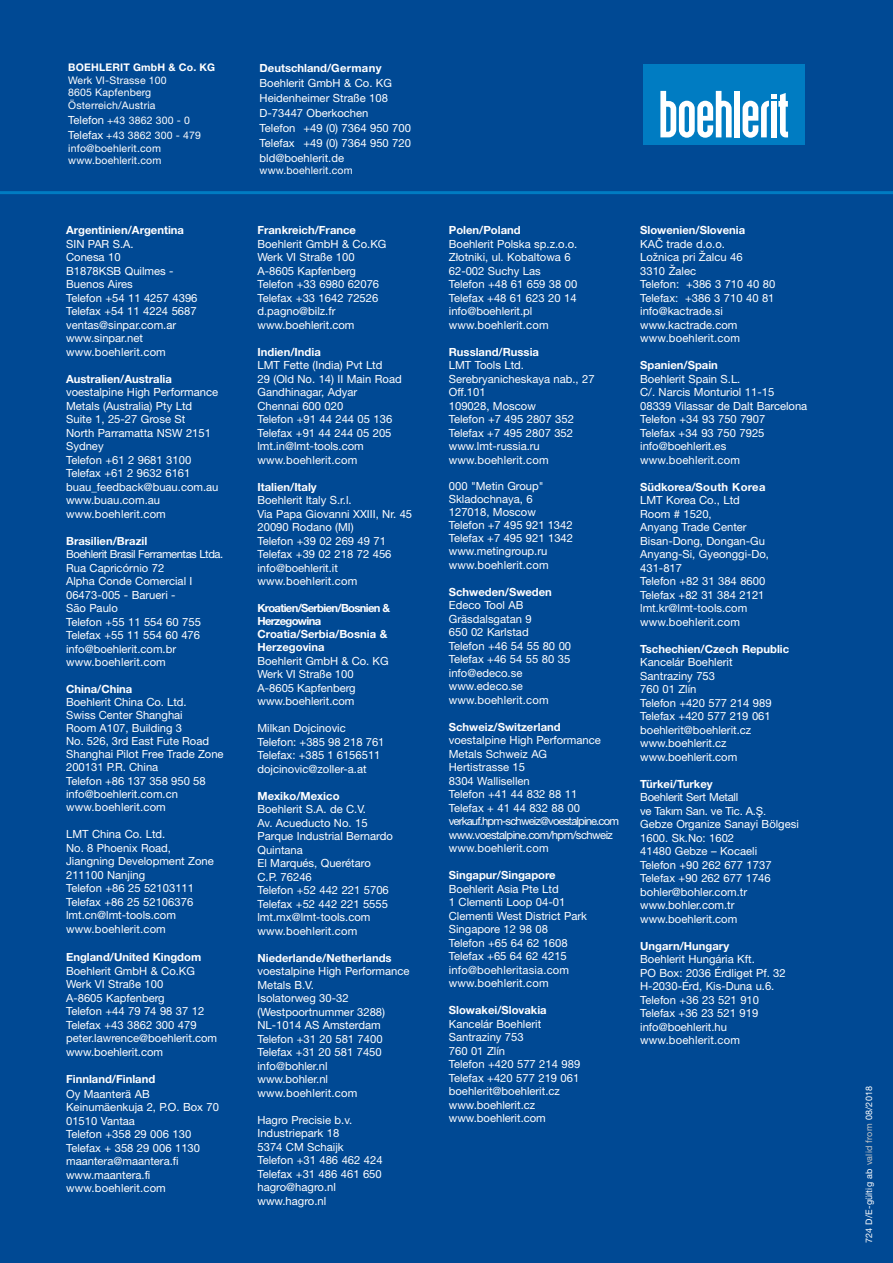
<style>
.page{position:relative;width:893px;height:1263px;background:#004994}
.page>*{position:absolute;margin:0;border:0;box-sizing:border-box;transform-origin:0 0}
.t1{font:11.25px/13.5px "Helvetica Neue LT Pro";color:#fff}
.t2{font:700 11.25px "Helvetica Neue LT Pro";color:#fff}
.t3{font:700 11.25px/13.2px "Helvetica Neue LT Pro";letter-spacing:-.06em;color:#fff}
.t4{font:10.5px/12.6px "Helvetica Neue LT Pro";letter-spacing:.015em;color:#fff}
.t5{font:700 10.5px "Helvetica Neue LT Pro";letter-spacing:.015em;color:#fff}
.t6{font:9px "Helvetica Neue LT Pro";letter-spacing:.025em;color:#fff}
.s1{font-size:11.25px}
.s2{font-weight:700}
.s3{font-family:"Arial"}
.s4{color:#c6c6c6}
</style>
<div class="page">
<div style="left:643px;top:64px;width:162px;height:81px;background:#007cc2"></div>
<div style="left:734px;top:91px;width:6px;height:46px;background:#fff"></div>
<svg style="left:743px;top:93px;width:45px;height:45px"></svg>
<svg style="left:660px;top:91px;width:72px;height:47px"></svg>
<hr style="left:0;top:191px;width:893px;height:3px;background:#007cc2">
<p class="t5" style="left:68px;top:61px;width:148px">BOEHLERIT GmbH &amp; Co. KG</p>
<p class="t4" style="left:68px;top:74px;width:100px">Werk VI-Strasse 100<br>8605 Kapfenberg<br>Österreich/Austria</p>
<p class="t4" style="left:68px;top:113px;width:134px;line-height:15px"><span class="s1">Telefon</span> +43 3862 300 - 0<br><span class="s1">Telefax</span> +43 3862 300 - 479</p>
<p class="t4" style="left:68px;top:141px;width:95px">info@boehlerit.com www.boehlerit.com</p>
<p class="t2" style="left:66px;top:223px;width:119px">Argentinien/Argentina</p>
<p class="t1" style="left:66px;top:237px;width:133px">SIN PAR S.A.<br>Conesa 10<br>B1878KSB Quilmes -<br>Buenos Aires<br>Telefon +54 11 4257 4396<br>Telefax +54 11 4224 5687 ventas@sinpar.com.ar www.sinpar.net www.boehlerit.com</p>
<p class="t2" style="left:66px;top:372px;width:107px">Australien/Australia</p>
<p class="t1" style="left:66px;top:385px;width:154px">voestalpine High Performance<br>Metals (Australia) Pty Ltd<br>Suite 1, 25-27 Grose St<br>North Parramatta NSW 2151<br>Sydney<br>Telefon +61 2 9681 3100<br>Telefax +61 2 9632 6161 buau_feedback@buau.com.au www.buau.com.au www.boehlerit.com</p>
<p class="t2" style="left:66px;top:534px;width:83px">Brasilien/Brazil</p>
<p class="t1" style="left:66px;top:547px;width:159px">Boehlerit Brasil Ferramentas Ltda.<br>Rua Capricórnio 72<br>Alpha Conde Comercial I<br>06473-005 - Barueri -<br>São Paulo<br>Telefon +55 11 554 60 755<br>Telefax +55 11 554 60 476 info@boehlerit.com.br www.boehlerit.com</p>
<p class="t2" style="left:66px;top:682px;width:68px">China/China</p>
<p class="t1" style="left:66px;top:695px;width:159px;line-height:13px">Boehlerit China Co. Ltd.<br>Swiss Center Shanghai<br>Room A107, Building 3<br>No. 526, 3rd East Fute Road<br>Shanghai Pilot Free Trade Zone<br>200131 P.R. China<br>Telefon +86 137 358 950 58 info@boehlerit.com.cn www.boehlerit.com</p>
<p class="t1" style="left:66px;top:827px;width:149px">LMT China Co. Ltd.<br>No. 8 Phoenix Road,<br>Jiangning Development Zone<br>211100 Nanjing<br>Telefon +86 25 52103111<br>Telefax +86 25 52106376 lmt.cn@lmt-tools.com www.boehlerit.com</p>
<p class="t2" style="left:66px;top:950px;width:137px">England/United Kingdom</p>
<p class="t1" style="left:66px;top:963px;width:153px">Boehlerit GmbH &amp; Co.KG<br>Werk VI Straße 100<br>A-8605 Kapfenberg<br>Telefon +44 79 74 98 37 12<br>Telefax +43 3862 300 479 peter.lawrence@boehlerit.com www.boehlerit.com</p>
<p class="t2" style="left:66px;top:1072px;width:91px">Finnland/Finland</p>
<p class="t1" style="left:66px;top:1086px;width:154px">Oy Maanterä AB<br>Keinumäenkuja 2, P.O. Box 70<br>01510 Vantaa<br>Telefon +358 29 006 130<br>Telefax + 358 29 006 1130 maantera@maantera.fi www.maantera.fi www.boehlerit.com</p>
<p class="t2" style="left:260px;top:61px;width:123px">Deutschland/Germany</p>
<p class="t1" style="left:260px;top:75px;width:153px;line-height:15px">Boehlerit GmbH &amp; Co. KG<br>Heidenheimer Straße 108<br>D-73447 Oberkochen<br>Telefon +49 (0) 7364 950 700<br>Telefax +49 (0) 7364 950 720 bld@boehlerit.de</p>
<p class="t4" style="left:260px;top:164px;width:95px">www.boehlerit.com</p>
<p class="t2" style="left:257px;top:223px;width:100px">Frankreich/France</p>
<p class="t1" style="left:257px;top:237px;width:130px">Boehlerit GmbH &amp; Co.KG<br>Werk VI Straße 100<br>A-8605 Kapfenberg<br>Telefon +33 6980 62076<br>Telefax +33 1642 72526 d.pagno@bilz.fr www.boehlerit.com</p>
<p class="t2" style="left:257px;top:345px;width:65px">Indien/India</p>
<p class="t1" style="left:257px;top:358px;width:146px">LMT Fette (India) Pvt Ltd<br>29 (Old No. 14) II Main Road<br>Gandhinagar, Adyar<br>Chennai 600 020<br>Telefon +91 44 244 05 136<br>Telefax +91 44 244 05 205 lmt.in@lmt-tools.com www.boehlerit.com</p>
<p class="t2" style="left:257px;top:480px;width:61px">Italien/Italy</p>
<p class="t1" style="left:257px;top:493px;width:156px">Boehlerit Italy S.r.l.<br>Via Papa Giovanni XXIII, Nr. 45<br>20090 Rodano (MI)<br>Telefon +39 02 269 49 71<br>Telefax +39 02 218 72 456 info@boehlerit.it www.boehlerit.com</p>
<p class="t3" style="left:257px;top:601px;width:134px">Kroatien/Serbien/Bosnien &amp;<br>Herzegowina<br>Croatia/Serbia/Bosnia &amp;<br>Herzegovina</p>
<p class="t1" style="left:257px;top:654px;width:133px">Boehlerit GmbH &amp; Co. KG<br>Werk VI Straße 100<br>A-8605 Kapfenberg www.boehlerit.com</p>
<p class="t1" style="left:257px;top:721px;width:129px">Milkan Dojcinovic<br>Telefon: +385 98 218 761<br>Telefax: +385 1 6156511 dojcinovic@zoller-a.at</p>
<p class="t2" style="left:257px;top:789px;width:84px">Mexiko/Mexico</p>
<p class="t1" style="left:257px;top:802px;width:137px">Boehlerit S.A. de C.V.<br>Av. Acueducto No. 15<br>Parque Industrial Bernardo<br>Quintana<br>El Marqués, Querétaro<br>C.P. 76246<br>Telefon +52 442 221 5706<br>Telefax +52 442 221 5555 lmt.mx@lmt-tools.com www.boehlerit.com</p>
<p class="t2" style="left:257px;top:951px;width:136px">Niederlande/Netherlands</p>
<p class="t1" style="left:257px;top:964px;width:154px">voestalpine High Performance<br>Metals B.V.<br>Isolatorweg 30-32 (Westpoortnummer 3288)<br>NL-1014 AS Amsterdam<br>Telefon +31 20 581 7400<br>Telefax +31 20 581 7450 info@bohler.nl<br>www.bohler.nl www.boehlerit.com</p>
<p class="t1" style="left:257px;top:1113px;width:127px">Hagro Precisie b.v.<br>Industriepark 18<br>5374 CM Schaijk<br>Telefon +31 486 462 424<br>Telefax +31 486 461 650 hagro@hagro.nl www.hagro.nl</p>
<p class="t2" style="left:449px;top:223px;width:73px">Polen/Poland</p>
<p class="t1" style="left:449px;top:237px;width:130px">Boehlerit Polska sp.z.o.o.<br>Złotniki, ul. Kobaltowa 6<br>62-002 Suchy Las<br>Telefon +48 61 659 38 00<br>Telefax +48 61 623 20 14 info@boehlerit.pl www.boehlerit.com</p>
<p class="t2" style="left:449px;top:345px;width:92px">Russland/Russia</p>
<p class="t1" style="left:449px;top:358px;width:147px">LMT Tools Ltd.<br>Serebryanicheskaya nab., 27<br>Off.101<br>109028, Moscow<br>Telefon +7 495 2807 352<br>Telefax +7 495 2807 352 www.lmt-russia.ru www.boehlerit.com</p>
<p class="t1" style="left:449px;top:479px;width:126px;line-height:13px">000 "Metin Group"<br>Skladochnaya, 6<br>127018, Moscow<br>Telefon +7 495 921 1342<br>Telefax +7 495 921 1342 www.metingroup.ru www.boehlerit.com</p>
<p class="t2" style="left:449px;top:584px;width:105px">Schweden/Sweden</p>
<p class="t1" style="left:449px;top:598px;width:124px">Edeco Tool AB<br>Gräsdalsgatan 9<br>650 02 Karlstad<br>Telefon +46 54 55 80 00<br>Telefax +46 54 55 80 35 info@edeco.se www.edeco.se www.boehlerit.com</p>
<p class="t2" style="left:449px;top:719px;width:113px">Schweiz/Switzerland</p>
<p class="t1" style="left:449px;top:733px;width:172px">voestalpine High Performance<br>Metals Schweiz AG<br>Hertistrasse 15<br>8304 Wallisellen<br>Telefon +41 44 832 88 11<br>Telefax + 41 44 832 88 00 verkauf.hpm-schweiz@voestalpine.com www.voestalpine.com/hpm/schweiz www.boehlerit.com</p>
<p class="t2" style="left:449px;top:868px;width:108px">Singapur/Singapore</p>
<p class="t1" style="left:449px;top:881px;width:140px">Boehlerit Asia Pte Ltd<br>1 Clementi Loop 04-01<br>Clementi West District Park<br>Singapore 12 98 08<br>Telefon +65 64 62 1608<br>Telefax +65 64 62 4215 info@boehleritasia.com www.boehlerit.com</p>
<p class="t2" style="left:449px;top:1003px;width:99px">Slowakei/Slovakia</p>
<p class="t1" style="left:449px;top:1016px;width:133px">Kancelár Boehlerit<br>Santraziny 753<br>760 01 Zlín<br>Telefon +420 577 214 989<br>Telefax +420 577 219 061 boehlerit@boehlerit.cz www.boehlerit.cz www.boehlerit.com</p>
<p class="t1" style="left:640px;top:223px;width:137px"><span class="s2">Slowenien/Slovenia<br></span>KA<span class="s3">Č</span> trade d.o.o.<br>Ložnica pri Žalcu 46<br>3310 Žalec<br>Telefon: +386 3 710 40 80<br>Telefax: +386 3 710 40 81 info@kactrade.si www.kactrade.com www.boehlerit.com</p>
<p class="t2" style="left:640px;top:358px;width:79px">Spanien/Spain</p>
<p class="t1" style="left:640px;top:372px;width:169px">Boehlerit Spain S.L.<br>C/. Narcis Monturiol 11-15<br>08339 Vilassar de Dalt Barcelona<br>Telefon +34 93 750 7907<br>Telefax +34 93 750 7925 info@boehlerit.es www.boehlerit.com</p>
<p class="t2" style="left:640px;top:480px;width:127px">Südkorea/South Korea</p>
<p class="t1" style="left:640px;top:493px;width:130px">LMT Korea Co., Ltd<br>Room # 1520,<br>Anyang Trade Center<br>Bisan-Dong, Dongan-Gu<br>Anyang-Si, Gyeonggi-Do,<br>431-817<br>Telefon +82 31 384 8600<br>Telefax +82 31 384 2121 lmt.kr@lmt-tools.com www.boehlerit.com</p>
<p class="t2" style="left:640px;top:642px;width:151px">Tschechien/Czech Republic</p>
<p class="t1" style="left:640px;top:655px;width:133px">Kancelár Boehlerit<br>Santraziny 753<br>760 01 Zlín<br>Telefon +420 577 214 989<br>Telefax +420 577 219 061 boehlerit@boehlerit.cz www.boehlerit.cz www.boehlerit.com</p>
<p class="t2" style="left:640px;top:777px;width:74px">Türkei/Turkey</p>
<p class="t1" style="left:640px;top:790px;width:160px">Boehlerit Sert Metall<br>ve Takım San. ve Tic. A.<span class="s3">Ş.<br></span>Gebze Organize Sanayi Bölgesi<br>1600. Sk.No: 1602<br>41480 Gebze – Kocaeli<br>Telefon +90 262 677 1737<br>Telefax +90 262 677 1746 bohler@bohler.com.tr www.bohler.com.tr www.boehlerit.com</p>
<p class="t2" style="left:640px;top:939px;width:90px">Ungarn/Hungary</p>
<p class="t1" style="left:640px;top:952px;width:147px">Boehlerit Hungária Kft.<br>PO Box: 2036 Érdliget Pf. 32<br>H-2030-Érd, Kis-Duna u.6.<br>Telefon +36 23 521 910<br>Telefax +36 23 521 919 info@boehlerit.hu www.boehlerit.com</p>
<p class="t6" style="left:863px;top:1243px;width:159px;rotate:-90deg">724 D/E-gültig ab <span class="s4">valid from</span> 08/2018</p>
</div>
